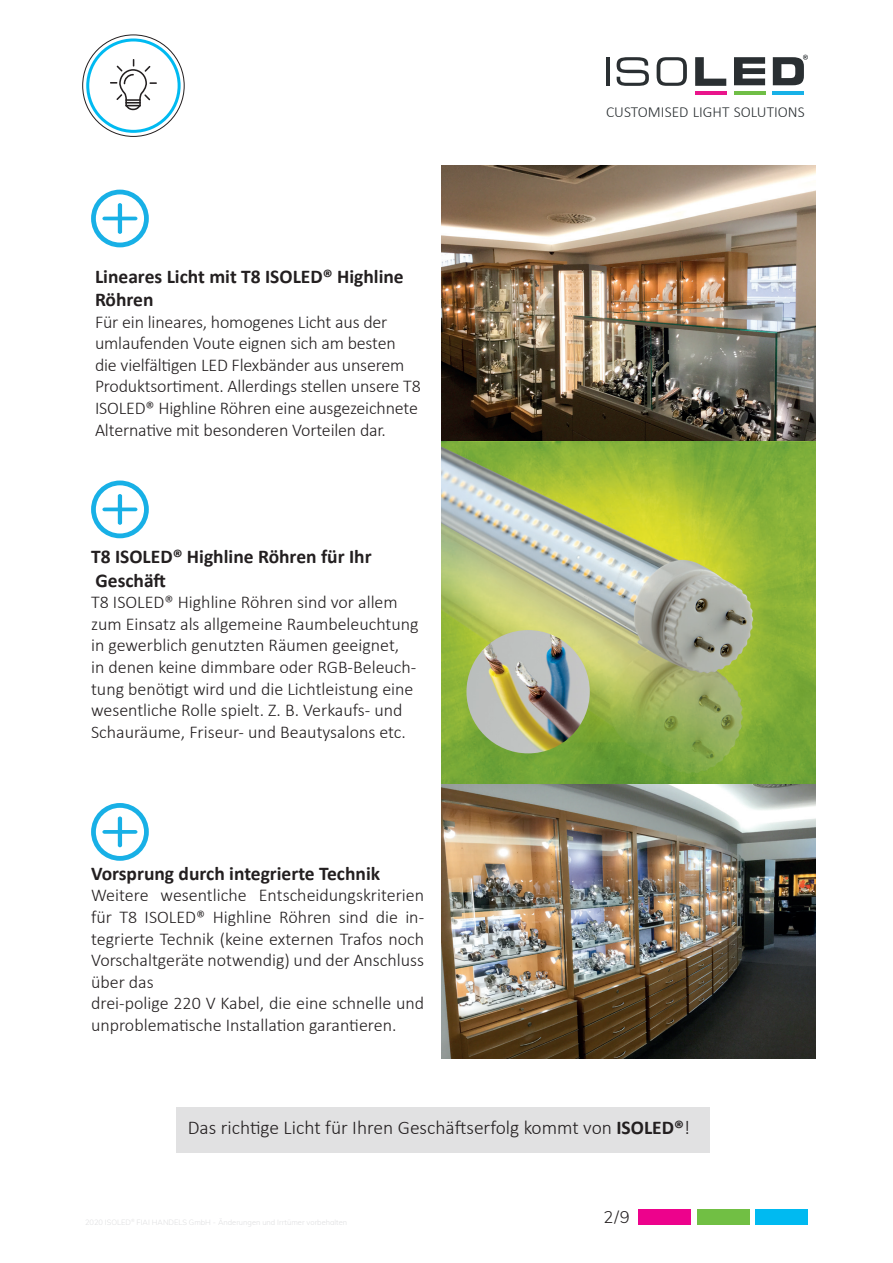
<style>
.page{position:relative;width:893px;height:1263px;background:#fff}
.page>*{position:absolute;margin:0;border:0;box-sizing:border-box;transform-origin:0 0}
.t1{font:700 19.5px/23.4px "Calibri";color:#231f20}
.t2{font:300 19.5px "Calibri";color:#231f20}
.t3{font:300 18px/21.6px "Calibri";color:#231f20}
.t4{font:300 16.5px "Muli";color:#231f20}
.t5{font:300 15.3px "Calibri";color:#2a2f32}
.s1{font-weight:700}
</style>
<div class="page">
<div style="left:639px;top:1209px;width:52px;height:16px;background:#ed028c"></div>
<div style="left:756px;top:1209px;width:52px;height:16px;background:#00baf1"></div>
<div style="left:697px;top:1209px;width:52px;height:16px;background:#71bf44"></div>
<hr style="left:606px;top:57px;width:4px;height:29px;background:#2a2f32">
<svg style="left:617px;top:57px;width:32px;height:29px"></svg>
<svg style="left:657px;top:57px;width:30px;height:29px"></svg>
<svg style="left:695px;top:57px;width:31px;height:29px"></svg>
<svg style="left:734px;top:57px;width:31px;height:28px"></svg>
<hr style="left:695px;top:91px;width:31px;height:4px;background:#e9158b">
<hr style="left:734px;top:91px;width:31px;height:4px;background:#70be46">
<hr style="left:773px;top:91px;width:31px;height:4px;background:#18b1e7">
<svg style="left:773px;top:55px;width:35px;height:30px"></svg>
<svg style="left:110px;top:59px;width:47px;height:51px"></svg>
<div style="left:86px;top:38px;width:95px;height:95px;border:3px solid #00baf1;border-radius:50%"></div>
<div style="left:176px;top:1107px;width:533px;height:46px;background:#e1e1e2"></div>
<svg style="left:93px;top:192px;width:53px;height:53px"></svg>
<div style="left:91px;top:190px;width:58px;height:57px;border:5px solid #18b0e6;border-radius:50%"></div>
<hr style="left:102px;top:217px;width:35px;height:3px;background:#18b0e6;border-radius:2px">
<hr style="left:118px;top:203px;width:4px;height:31px;background:#18b0e6;border-radius:2px">
<svg style="left:93px;top:483px;width:53px;height:53px"></svg>
<div style="left:91px;top:480px;width:58px;height:58px;border:5px solid #18b0e6;border-radius:50%"></div>
<svg style="left:102px;top:507px;width:35px;height:4px"></svg>
<hr style="left:118px;top:494px;width:4px;height:31px;background:#18b0e6;border-radius:2px">
<svg style="left:93px;top:805px;width:53px;height:53px"></svg>
<div style="left:91px;top:803px;width:58px;height:58px;border:5px solid #18b0e6;border-radius:50%"></div>
<svg style="left:102px;top:830px;width:35px;height:4px"></svg>
<hr style="left:118px;top:816px;width:4px;height:31px;background:#18b0e6;border-radius:2px">
<img style="left:442px;top:166px;width:373px;height:275px">
<img style="left:441px;top:783px;width:374px;height:276px">
<svg style="left:441px;top:441px;width:374px;height:342px;background:#9eb760"></svg>
<img style="left:466px;top:630px;width:124px;height:123px;border-radius:62px">
<p class="t1" style="left:95px;top:264px;width:310px">Lineares Licht mit T8 ISOLED® Highline<br>Röhren</p>
<p class="t3" style="left:95px;top:311px;width:327px">Für ein lineares, homogenes Licht aus der umlaufenden Voute eignen sich am besten die vielfältigen LED Flexbänder aus unserem Produktsortiment. Allerdings stellen unsere T8<br>ISOLED® Highline Röhren eine ausgezeichnete Alternative mit besonderen Vorteilen dar.</p>
<p class="t1" style="left:91px;top:545px;width:282px">T8 ISOLED® Highline Röhren für Ihr<br>Geschäft</p>
<p class="t3" style="left:91px;top:591px;width:329px">T8 ISOLED® Highline Röhren sind vor allem zum Einsatz als allgemeine Raumbeleuchtung in gewerblich genutzten Räumen geeignet,<br>in denen keine dimmbare oder RGB-Beleuch&shy;tung benötigt wird und die Lichtleistung eine wesentliche Rolle spielt. Z. B. Verkaufs- und Schauräume, Friseur- und Beautysalons etc.</p>
<p class="t1" style="left:91px;top:861px;width:291px">Vorsprung durch integrierte Technik</p>
<p class="t3" style="left:91px;top:884px;width:335px">Weitere wesentliche Entscheidungskriterien für T8 ISOLED® Highline Röhren sind die in&shy;tegrierte Technik (keine externen Trafos noch Vorschaltgeräte notwendig) und der Anschluss über das<br>drei-polige 220 V Kabel, die eine schnelle und unproblematische Installation garantieren.</p>
<p class="t5" style="left:606px;top:102px;width:200px">CUSTOMISED LIGHT SOLUTIONS</p>
<p class="t2" style="left:188px;top:1115px;width:504px">Das richtige Licht für Ihren Geschäftserfolg kommt von <span class="s1">ISOLED®</span>!</p>
<p class="t4" style="left:603px;top:1205px;width:28px">2/9</p>
</div>
